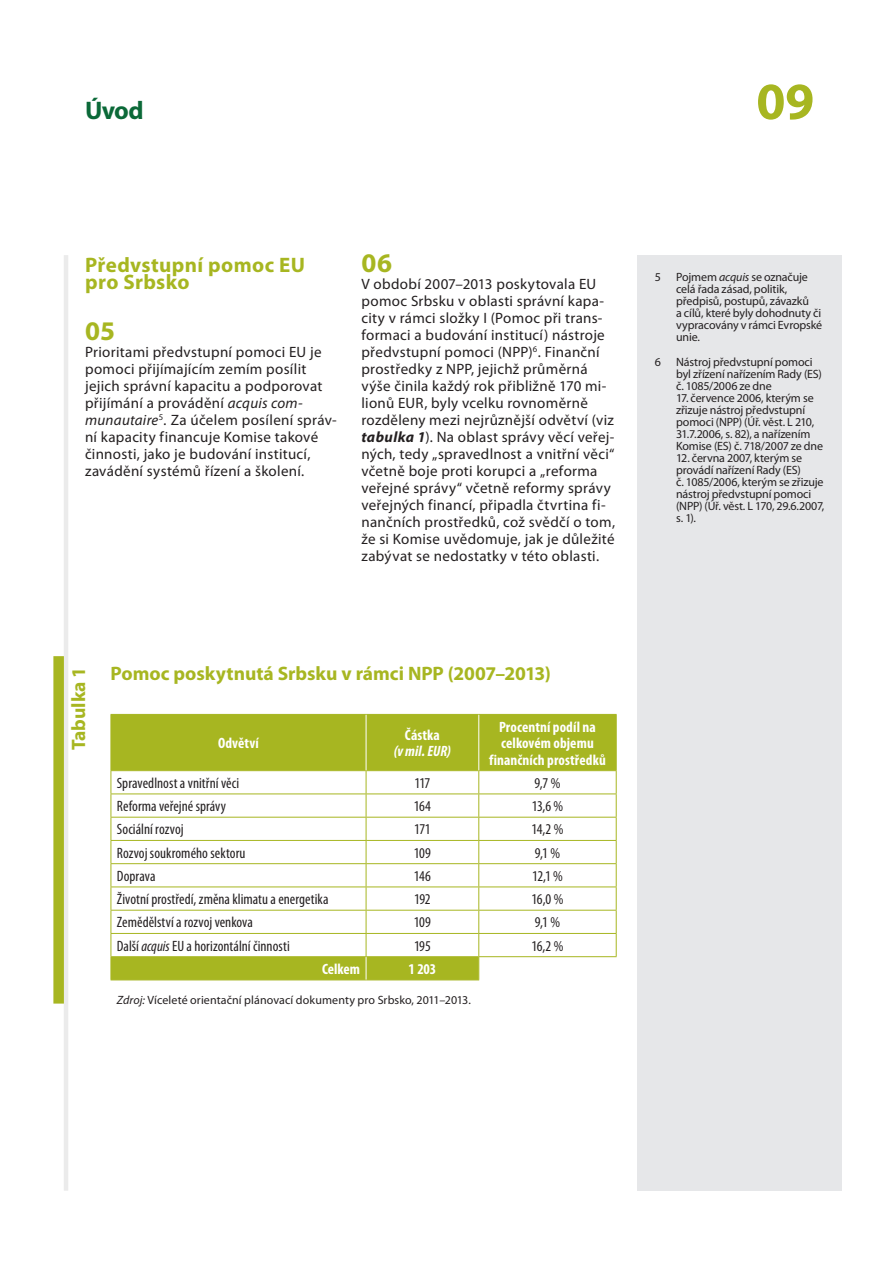
<style>
.page{position:relative;width:893px;height:1263px;background:#fff}
.page>*{position:absolute;margin:0;border:0;box-sizing:border-box;transform-origin:0 0}
.t1{font:700 52.5px "Myriad Pro";color:#a7b621}
.E_05_-_CHAP__1__TEXT{font:700 27px "Myriad Pro";color:#a7b621}
.t2{font:700 25.5px "Myriad Pro";color:#0b6938}
.E_02_-_CHAP__TITRE_C{font:700 21px/17px "Myriad Pro";letter-spacing:.02em;color:#a7b621}
.F_02_-_BOX_TITRE_COL{font:700 19.5px "Myriad Pro";color:#a7b621}
.F_01_-_GREEN_BOX_NUM{font:700 19.5px "Myriad Pro";letter-spacing:-.005em;color:#a7b621}
.E_05_-_CHAP__1__TEXT-2{font:15px/17px "Myriad Pro";letter-spacing:.02em;color:#231f20}
.G_01_-_TAB_REGULAR_G{font:condensed 15px "Myriad Pro";letter-spacing:.005em;color:#231f20}
.G_03_-_TAB_BOLD_CENT{font:700 condensed 15px/16.5px "Myriad Pro";letter-spacing:.005em;color:#fff;text-align:center}
.G_00_-_TAB_REGULAR_C{font:condensed 15px "Myriad Pro";letter-spacing:-.03em;color:#231f20}
.G_03_-_TAB_BOLD_CENT-2{font:italic 700 condensed 15px/16.5px "Myriad Pro";letter-spacing:.005em;color:#fff;text-align:center}
.G_05_-_TAB_BOLD_DROI{font:700 condensed 15px "Myriad Pro";color:#fff}
.E_08_-_CHAP__FOOTNOT{font:12px/12px "Myriad Pro";letter-spacing:-.01em;color:#231f20}
.F_07_-_SOURCE{font:12px "Myriad Pro";letter-spacing:.005em;color:#231f20}
.s1{font-style:italic}
.s2{font-weight:700;font-style:italic}
.s3{font-style:normal}
</style>
<div class="page">
<hr style="left:64px;top:255px;width:4px;height:936px;background:#ebebeb">
<div style="left:638px;top:255px;width:204px;height:936px;background:#e6e7e9"></div>
<div style="left:53px;top:656px;width:11px;height:347px;background:#a7b621"></div>
<div style="left:112px;top:715px;width:504px;height:55px;background:#a7b621"></div>
<svg style="left:111px;top:771px;width:505px;height:210px"></svg>
<hr style="left:479px;top:770px;width:138px;height:1px;background:#a7b621">
<hr style="left:479px;top:793px;width:138px;height:1px;background:#a7b621">
<hr style="left:479px;top:817px;width:138px;height:1px;background:#a7b621">
<hr style="left:479px;top:840px;width:138px;height:1px;background:#a7b621">
<hr style="left:479px;top:863px;width:138px;height:1px;background:#a7b621">
<hr style="left:479px;top:886px;width:138px;height:1px;background:#a7b621">
<hr style="left:479px;top:910px;width:138px;height:1px;background:#a7b621">
<hr style="left:479px;top:933px;width:138px;height:1px;background:#a7b621">
<hr style="left:479px;top:956px;width:138px;height:1px;background:#a7b621">
<hr style="left:479px;top:714px;width:138px;height:1px;background:#a7b621">
<hr style="left:616px;top:715px;width:1px;height:55px;background:#a7b621">
<svg style="left:616px;top:771px;width:1px;height:185px"></svg>
<hr style="left:111px;top:714px;width:255px;height:1px;background:#a7b621">
<hr style="left:111px;top:715px;width:1px;height:55px;background:#a7b621">
<hr style="left:366px;top:714px;width:113px;height:1px;background:#a7b621">
<hr style="left:111px;top:770px;width:255px;height:1px;background:#a7b621">
<hr style="left:366px;top:770px;width:113px;height:1px;background:#a7b621">
<hr style="left:111px;top:793px;width:255px;height:1px;background:#a7b621">
<hr style="left:366px;top:793px;width:113px;height:1px;background:#a7b621">
<hr style="left:111px;top:817px;width:255px;height:1px;background:#a7b621">
<hr style="left:366px;top:817px;width:113px;height:1px;background:#a7b621">
<hr style="left:111px;top:840px;width:255px;height:1px;background:#a7b621">
<hr style="left:366px;top:840px;width:113px;height:1px;background:#a7b621">
<hr style="left:111px;top:863px;width:255px;height:1px;background:#a7b621">
<hr style="left:366px;top:863px;width:113px;height:1px;background:#a7b621">
<hr style="left:111px;top:886px;width:255px;height:1px;background:#a7b621">
<hr style="left:366px;top:886px;width:113px;height:1px;background:#a7b621">
<hr style="left:111px;top:910px;width:255px;height:1px;background:#a7b621">
<hr style="left:366px;top:910px;width:113px;height:1px;background:#a7b621">
<hr style="left:111px;top:933px;width:255px;height:1px;background:#a7b621">
<hr style="left:366px;top:933px;width:113px;height:1px;background:#a7b621">
<hr style="left:111px;top:956px;width:255px;height:1px;background:#a7b621">
<svg style="left:111px;top:771px;width:1px;height:208px"></svg>
<hr style="left:366px;top:956px;width:113px;height:1px;background:#a7b621">
<svg style="left:478px;top:771px;width:1px;height:208px"></svg>
<hr style="left:111px;top:979px;width:255px;height:1px;background:#a7b621">
<hr style="left:366px;top:979px;width:113px;height:1px;background:#a7b621">
<hr style="left:366px;top:715px;width:1px;height:55px;background:#fff">
<hr style="left:478px;top:715px;width:1px;height:55px;background:#fff">
<svg style="left:366px;top:771px;width:1px;height:208px"></svg>
<h3 class="t2" style="left:85px;top:94px;width:60px">Úvod</h3>
<h1 class="t1" style="left:756px;top:67px;width:59px">09</h1>
<p class="E_02_-_CHAP__TITRE_C" style="left:85px;top:256px;width:222px">Předvstupní pomoc EU pro Srbsko</p>
<p class="E_05_-_CHAP__1__TEXT" style="left:85px;top:313px;width:32px">05</p>
<p class="E_05_-_CHAP__1__TEXT-2" style="left:85px;top:343px;width:253px">Prioritami předvstupní pomoci EU je pomoci přijímajícím zemím posílit jejich správní kapacitu a podporovat přijímání a provádění <span class="s1">acquis com&shy;munautaire</span><sup>5</sup><span class="s1">.</span> Za účelem posílení správ‑ ní kapacity financuje Komise takové činnosti, jako je budování institucí, zavádění systémů řízení a školení.</p>
<p class="E_05_-_CHAP__1__TEXT" style="left:361px;top:245px;width:32px">06</p>
<p class="E_05_-_CHAP__1__TEXT-2" style="left:361px;top:275px;width:255px">V období 2007–2013 poskytovala EU pomoc Srbsku v oblasti správní kapa‑ city v rámci složky I (Pomoc při trans‑ formaci a budování institucí) nástroje předvstupní pomoci (NPP)<sup>6</sup>. Finanční prostředky z NPP, jejichž průměrná výše činila každý rok přibližně 170 mi‑ lionů EUR, byly vcelku rovnoměrně rozděleny mezi nejrůznější odvětví (viz <span class="s2">tabulka 1</span>). Na oblast správy věcí veřej‑ ných, tedy „spravedlnost a vnitřní věci“ včetně boje proti korupci a „reforma veřejné správy“ včetně reformy správy veřejných financí, připadla čtvrtina fi‑ nančních prostředků, což svědčí o tom, že si Komise uvědomuje, jak je důležité zabývat se nedostatky v této oblasti.</p>
<p class="E_08_-_CHAP__FOOTNOT" style="left:655px;top:271px;width:8px">5</p>
<p class="E_08_-_CHAP__FOOTNOT" style="left:676px;top:271px;width:148px">Pojmem <span class="s1">acquis</span> se označuje celá řada zásad, politik, předpisů, postupů, závazků<br>a cílů, které byly dohodnuty či vypracovány v rámci Evropské unie.</p>
<p class="E_08_-_CHAP__FOOTNOT" style="left:655px;top:356px;width:8px">6</p>
<p class="E_08_-_CHAP__FOOTNOT" style="left:676px;top:356px;width:147px">Nástroj předvstupní pomoci byl zřízení nařízením Rady (ES) č. 1085/2006 ze dne</p>
<p class="E_08_-_CHAP__FOOTNOT" style="left:676px;top:392px;width:149px">17. července 2006, kterým se zřizuje nástroj předvstupní pomoci (NPP) (Úř. věst. L 210,<br>31.7.2006, s. 82), a nařízením<br>Komise (ES) č. 718/2007 ze dne</p>
<p class="E_08_-_CHAP__FOOTNOT" style="left:676px;top:452px;width:150px">12. června 2007, kterým se provádí nařízení Rady (ES)<br>č. 1085/2006, kterým se zřizuje nástroj předvstupní pomoci (NPP) (Úř. věst. L 170, 29.6.2007, s. 1).</p>
<p class="F_01_-_GREEN_BOX_NUM" style="left:66px;top:750px;width:85px;rotate:-90deg">Tabulka 1</p>
<p class="F_02_-_BOX_TITRE_COL" style="left:111px;top:661px;width:442px">Pomoc poskytnutá Srbsku v rámci NPP (2007–2013)</p>
<p class="G_03_-_TAB_BOLD_CENT" style="left:218px;top:735px;width:42px">Odvětví</p>
<p class="G_03_-_TAB_BOLD_CENT-2" style="left:394px;top:727px;width:59px"><span class="s3">Částka<br></span>(v mil. EUR)</p>
<p class="G_03_-_TAB_BOLD_CENT" style="left:489px;top:719px;width:118px">Procentní podíl na celkovém objemu finančních prostředků</p>
<p class="G_01_-_TAB_REGULAR_G" style="left:117px;top:775px;width:124px">Spravedlnost avnitřní věci</p>
<p class="G_00_-_TAB_REGULAR_C" style="left:414px;top:775px;width:17px">117</p>
<p class="G_00_-_TAB_REGULAR_C" style="left:535px;top:775px;width:27px">9,7 %</p>
<p class="G_01_-_TAB_REGULAR_G" style="left:117px;top:798px;width:111px">Reforma veřejné správy</p>
<p class="G_00_-_TAB_REGULAR_C" style="left:414px;top:798px;width:19px">164</p>
<p class="G_00_-_TAB_REGULAR_C" style="left:532px;top:798px;width:33px">13,6 %</p>
<p class="G_01_-_TAB_REGULAR_G" style="left:117px;top:821px;width:68px">Sociální rozvoj</p>
<p class="G_00_-_TAB_REGULAR_C" style="left:414px;top:821px;width:18px">171</p>
<p class="G_00_-_TAB_REGULAR_C" style="left:532px;top:821px;width:33px">14,2 %</p>
<p class="G_01_-_TAB_REGULAR_G" style="left:117px;top:845px;width:130px">Rozvoj soukromého sektoru</p>
<p class="G_00_-_TAB_REGULAR_C" style="left:414px;top:845px;width:19px">109</p>
<p class="G_00_-_TAB_REGULAR_C" style="left:535px;top:845px;width:27px">9,1 %</p>
<p class="G_01_-_TAB_REGULAR_G" style="left:117px;top:868px;width:40px">Doprava</p>
<p class="G_00_-_TAB_REGULAR_C" style="left:414px;top:868px;width:19px">146</p>
<p class="G_00_-_TAB_REGULAR_C" style="left:532px;top:868px;width:32px">12,1 %</p>
<p class="G_01_-_TAB_REGULAR_G" style="left:117px;top:891px;width:213px">Životní prostředí, změna klimatu aenergetika</p>
<p class="G_00_-_TAB_REGULAR_C" style="left:414px;top:891px;width:18px">192</p>
<p class="G_00_-_TAB_REGULAR_C" style="left:532px;top:891px;width:33px">16,0 %</p>
<p class="G_01_-_TAB_REGULAR_G" style="left:117px;top:914px;width:138px">Zemědělství arozvoj venkova</p>
<p class="G_00_-_TAB_REGULAR_C" style="left:414px;top:914px;width:19px">109</p>
<p class="G_00_-_TAB_REGULAR_C" style="left:535px;top:914px;width:27px">9,1 %</p>
<p class="G_01_-_TAB_REGULAR_G" style="left:117px;top:938px;width:174px">Další <span class="s1">acquis</span> EU a horizontální činnosti</p>
<p class="G_00_-_TAB_REGULAR_C" style="left:414px;top:938px;width:18px">195</p>
<p class="G_00_-_TAB_REGULAR_C" style="left:532px;top:938px;width:33px">16,2 %</p>
<p class="G_05_-_TAB_BOLD_DROI" style="left:322px;top:961px;width:40px">Celkem</p>
<p class="G_03_-_TAB_BOLD_CENT" style="left:409px;top:961px;width:29px">1 203</p>
<p class="F_07_-_SOURCE" style="left:117px;top:992px;width:356px"><span class="s1">Zdroj:</span> Víceleté orientační plánovací dokumenty pro Srbsko, 2011–2013.</p>
</div>
